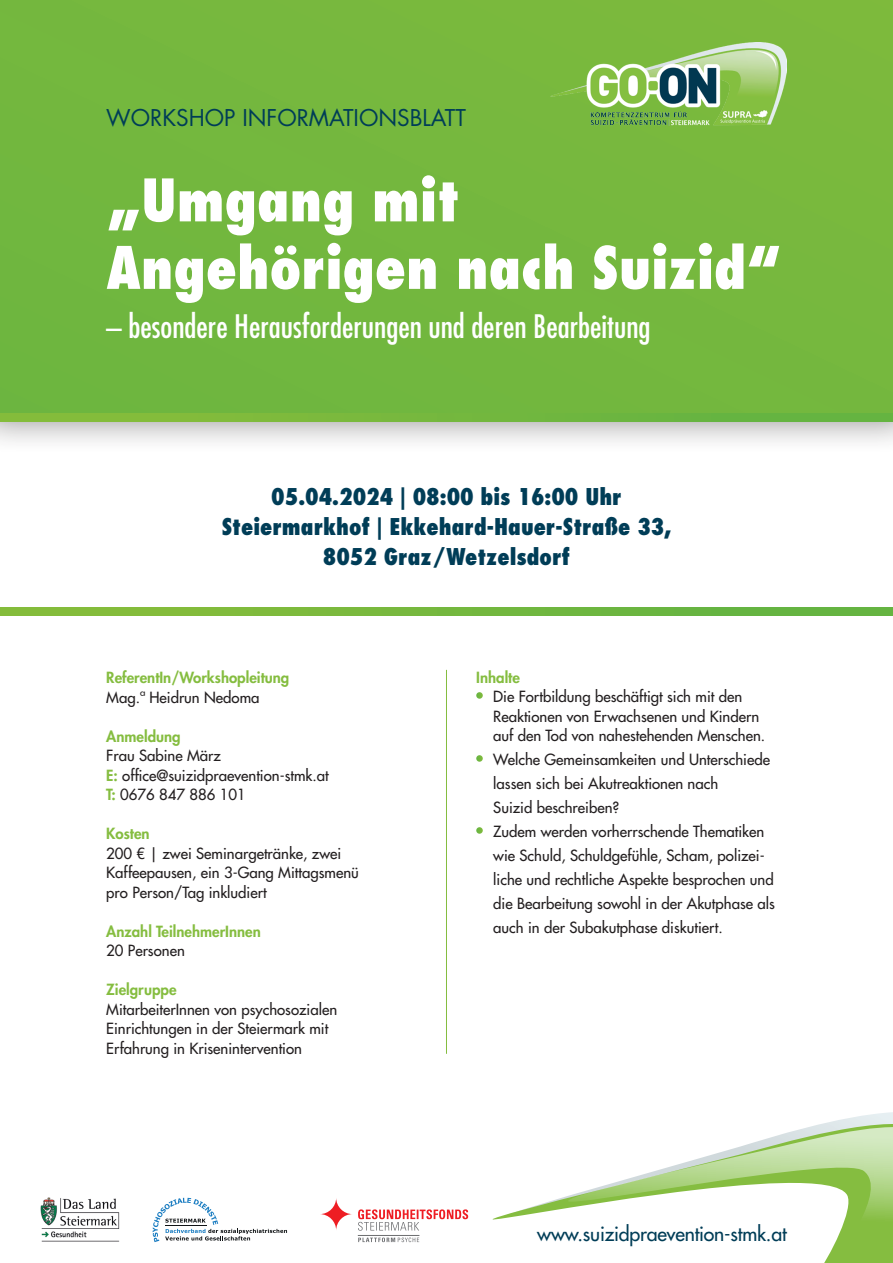
<style>
.page{position:relative;width:893px;height:1263px;background:#fff}
.page>*{position:absolute;margin:0;border:0;box-sizing:border-box;transform-origin:0 0}
.t1{font:800 condensed 57px/67.5px "Futura Std";color:#fff}
.t2{font:condensed 31.5px "Futura Std";color:#fff}
.t3{font:800 condensed 22.5px/30px "Futura Std";color:#003d57;text-align:center}
.t4{font:22.5px "Futura Std";color:#003d57}
.t5{font:500 19.5px "Futura Std";letter-spacing:-.01em;color:#003d57}
.t6{font:500 15px/19.5px "Futura Std";color:#231f20}
.t7{font:800 15px "Futura Std";color:#85bd40}
.s1{font-weight:800;color:#85bd40}
</style>
<div class="page">
<svg style="left:476px;top:692px;width:7px;height:7px"></svg>
<svg style="left:476px;top:755px;width:7px;height:7px"></svg>
<svg style="left:476px;top:827px;width:7px;height:7px"></svg>
<hr style="left:446px;top:670px;width:1px;height:384px;background:#85bd40">
<div style="left:0;top:0;width:893px;height:455px;background:#231f20;opacity:.5"></div>
<div style="left:0;top:0;width:893px;height:422px;background:#74b83e"></div>
<svg style="left:0;top:414px;width:893px;height:8px"></svg>
<svg style="left:0;top:608px;width:893px;height:8px;background:#74b73d"></svg>
<img style="left:551px;top:43px;width:236px;height:83px">
<svg style="left:492px;top:1112px;width:401px;height:108px"></svg>
<svg style="left:567px;top:1116px;width:326px;height:147px"></svg>
<svg style="left:153px;top:1198px;width:134px;height:44px"></svg>
<hr style="left:165px;top:1225px;width:41px;height:1px;background:#111416">
<svg style="left:358px;top:1209px;width:110px;height:22px"></svg>
<svg style="left:320px;top:1197px;width:33px;height:33px"></svg>
<hr style="left:358px;top:1235px;width:61px;height:1px;background:#6c6d70">
<svg style="left:358px;top:1237px;width:61px;height:5px"></svg>
<img style="left:40px;top:1197px;width:80px;height:45px">
<h3 class="t4" style="left:106px;top:103px;width:361px">WORKSHOP INFORMATIONSBLATT</h3>
<h1 class="t1" style="left:106px;top:166px;width:677px">„Umgang mit<br>Angehörigen nach Suizid“</h1>
<h2 class="t2" style="left:106px;top:307px;width:546px">– besondere Herausforderungen und deren Bearbeitung</h2>
<h3 class="t3" style="left:222px;top:482px;width:451px">05.04.2024 | 08:00 bis 16:00 Uhr<br>Steiermarkhof | Ekkehard-Hauer-Straße 33,<br>8052 Graz/Wetzelsdorf</h3>
<p class="t7" style="left:106px;top:668px;width:185px">ReferentIn/Workshopleitung</p>
<p class="t6" style="left:106px;top:687px;width:155px">Mag.ª Heidrun Nedoma</p>
<p class="t7" style="left:106px;top:727px;width:76px">Anmeldung</p>
<p class="t6" style="left:106px;top:746px;width:224px">Frau Sabine März<br><span class="s1">E:</span> office@suizidpraevention-stmk.at<br><span class="s1">T:</span> 0676 847 886 101</p>
<p class="t7" style="left:106px;top:824px;width:45px">Kosten</p>
<p class="t6" style="left:106px;top:843px;width:254px">200 € | zwei Seminargetränke, zwei<br>Kaffeepausen, ein 3-Gang Mittagsmenü pro Person/Tag inkludiert</p>
<p class="t7" style="left:106px;top:922px;width:156px">Anzahl TeilnehmerInnen</p>
<p class="t6" style="left:106px;top:941px;width:80px">20 Personen</p>
<p class="t7" style="left:106px;top:980px;width:72px">Zielgruppe</p>
<p class="t6" style="left:106px;top:999px;width:232px">MitarbeiterInnen von psychosozialen<br>Einrichtungen in der Steiermark mit<br>Erfahrung in Krisenintervention</p>
<p class="t7" style="left:476px;top:668px;width:45px">Inhalte</p>
<p class="t6" style="left:493px;top:687px;width:273px">Die Fortbildung beschäftigt sich mit den<br>Reaktionen von Erwachsenen und Kindern auf den Tod von nahestehenden Menschen.</p>
<p class="t6" style="left:493px;top:748px;width:283px;line-height:24px">Welche Gemeinsamkeiten und Unterschiede lassen sich bei Akutreaktionen nach<br>Suizid beschreiben?<br>Zudem werden vorherrschende Thematiken wie Schuld, Schuldgefühle, Scham, polizei&shy;liche und rechtliche Aspekte besprochen und die Bearbeitung sowohl in der Akutphase als auch in der Subakutphase diskutiert.</p>
<h3 class="t5" style="left:537px;top:1222px;width:251px">www.suizidpraevention-stmk.at</h3>
</div>
